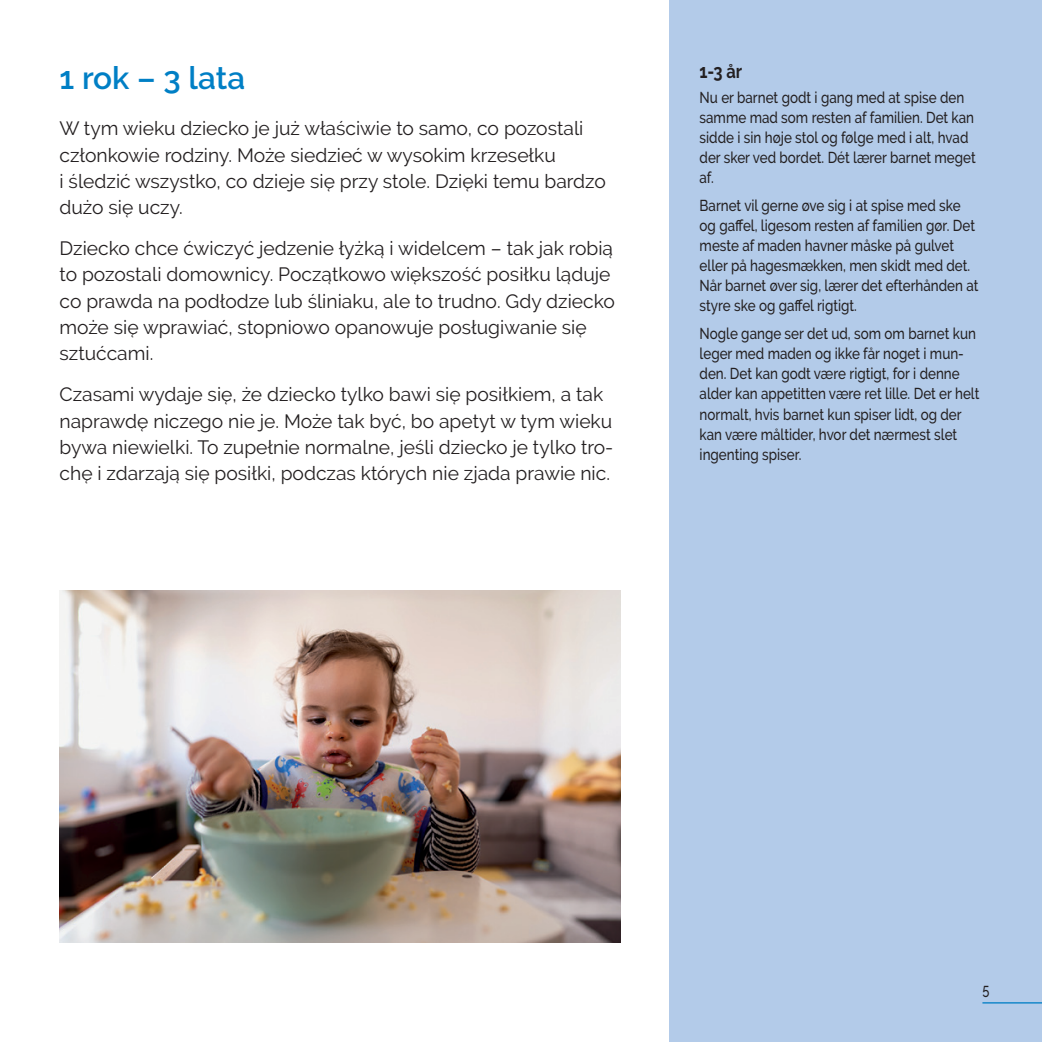
<style>
.page{position:relative;width:1042px;height:1042px;background:#fff}
.page>*{position:absolute;margin:0;border:0;box-sizing:border-box;transform-origin:0 0}
.L2{font:600 31.5px "Raleway";color:#007fc5}
.Body{font:19.25px/26.2px "Raleway";color:#231f20}
.t1{font:700 19.25px "Raleway";color:#231f20;scale:.85 1}
.t2{font:500 15.75px/20.1px "Raleway";color:#231f20;scale:.85 1}
.t3{font:500 15.75px "Raleway";color:#231f20;scale:.8 1}
</style>
<div class="page">
<div style="left:670px;top:0;width:372px;height:1042px;background:#b3cbe9"></div>
<hr style="left:982px;top:1002px;width:60px;height:1px;background:#007fc5">
<img style="left:60px;top:590px;width:560px;height:353px">
<h2 class="L2" style="left:60px;top:60px;width:187px">1 rok – 3 lata</h2>
<p class="Body" style="left:60px;top:115px;width:548px">W tym wieku dziecko je już właściwie to samo, co pozostali członkowie rodziny. Może siedzieć w wysokim krzesełku<br>i śledzić wszystko, co dzieje się przy stole. Dzięki temu bardzo dużo się uczy.</p>
<p class="Body" style="left:60px;top:235px;width:557px">Dziecko chce ćwiczyć jedzenie łyżką i widelcem – tak jak robią to pozostali domownicy. Początkowo większość posiłku ląduje co prawda na podłodze lub śliniaku, ale to trudno. Gdy dziecko może się wprawiać, stopniowo opanowuje posługiwanie się sztućcami.</p>
<p class="Body" style="left:60px;top:381px;width:555px">Czasami wydaje się, że dziecko tylko bawi się posiłkiem, a tak naprawdę niczego nie je. Może tak być, bo apetyt w tym wieku bywa niewielki. To zupełnie normalne, jeśli dziecko je tylko tro&shy;chę i zdarzają się posiłki, podczas których nie zjada prawie nic.</p>
<p class="t1" style="left:699px;top:60px;width:52px">1-3 år</p>
<p class="t2" style="left:699px;top:87px;width:326px">Nu er barnet godt i gang med at spise den samme mad som resten af familien. Det kan sidde i sin høje stol og følge med i alt, hvad der sker ved bordet. Dét lærer barnet meget af.</p>
<p class="t2" style="left:699px;top:195px;width:330px">Barnet vil gerne øve sig i at spise med ske og gaffel, ligesom resten af familien gør. Det meste af maden havner måske på gulvet eller på hagesmækken, men skidt med det.<br>Når barnet øver sig, lærer det efterhånden at styre ske og gaffel rigtigt.</p>
<p class="t2" style="left:699px;top:323px;width:331px">Nogle gange ser det ud, som om barnet kun leger med maden og ikke får noget i mun&shy;den. Det kan godt være rigtigt, for i denne alder kan appetitten være ret lille. Det er helt normalt, hvis barnet kun spiser lidt, og der kan være måltider, hvor det nærmest slet ingenting spiser.</p>
<p class="t3" style="left:982px;top:982px;width:10px">5</p>
</div>
